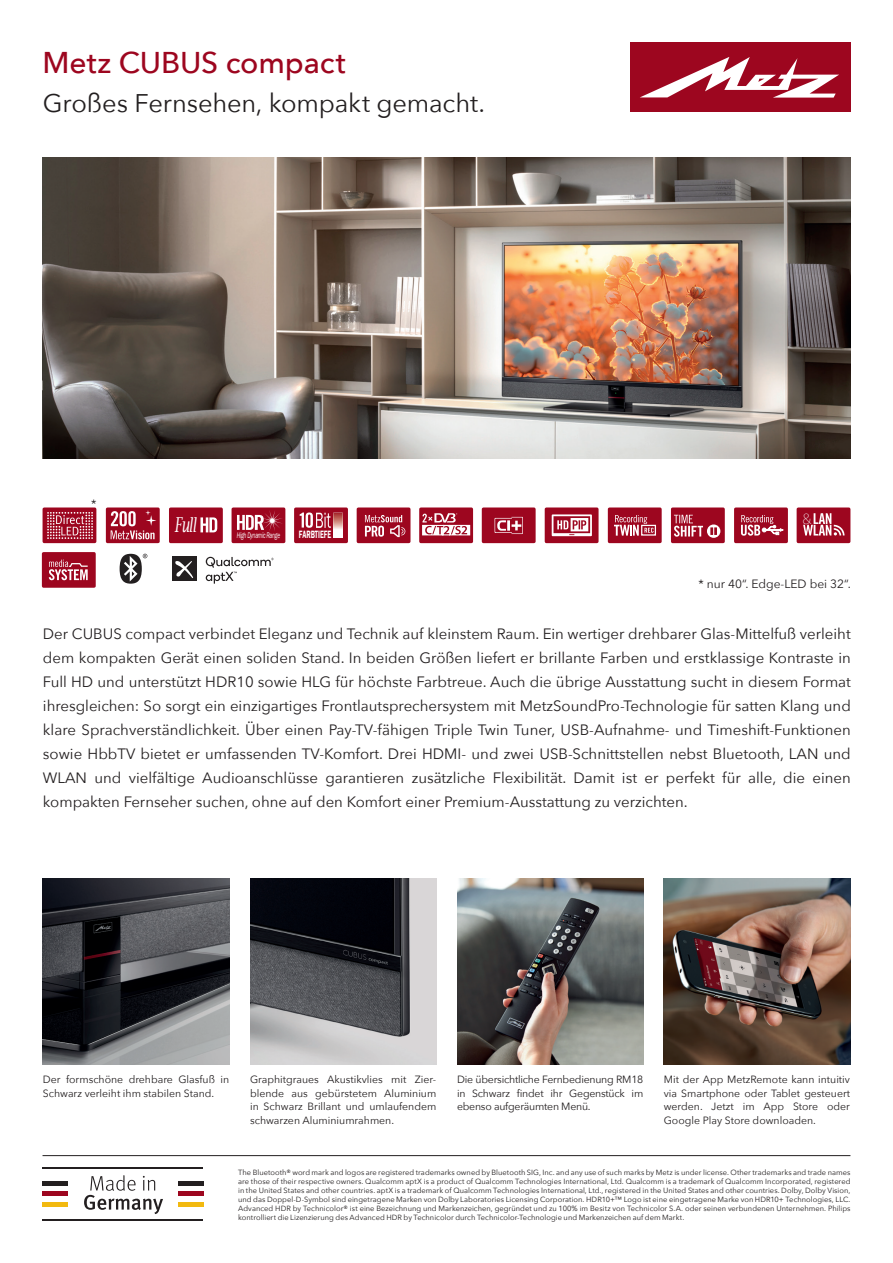
<style>
.page{position:relative;width:893px;height:1263px;background:#fff}
.page>*{position:absolute;margin:0;border:0;box-sizing:border-box;transform-origin:0 0}
.t1{font:500 30px "Avenir Next";letter-spacing:-.005em;color:#9d061f}
.t2{font:25.5px "Avenir Next";letter-spacing:-.005em;color:#231f20}
.t3{font:100 16.05px "Meta OT";color:#faf9fb;scale:.95 1}
.t4{font:15px/24px "Avenir Next";color:#231f20;text-align:justify}
.t5{font:12px "Avenir Next";color:#231f20}
.t6{font:600 10.95px "Franklin Gothic";color:#fff;scale:.6 1}
.t7{font:10.5px/13.5px "Avenir Next";color:#231f20;text-align:justify}
.t8{font:italic 8.4px "Franklin Gothic";letter-spacing:-.04em;color:#fff;scale:.63 1}
.t9{font:7.5px/9px "Avenir Next";letter-spacing:.005em;color:#231f20;text-align:justify}
</style>
<div class="page">
<div style="left:630px;top:43px;width:220px;height:69px;background:#9d061f"></div>
<svg style="left:640px;top:57px;width:199px;height:41px"></svg>
<hr style="left:43px;top:1181px;width:25px;height:4px;background:#231f20">
<div style="left:43px;top:1191px;width:25px;height:5px;background:#9d061f"></div>
<div style="left:43px;top:1202px;width:25px;height:5px;background:#f2b90f"></div>
<hr style="left:43px;top:1219px;width:160px;height:1px;background:#231f20">
<hr style="left:43px;top:1167px;width:160px;height:2px;background:#231f20">
<hr style="left:178px;top:1181px;width:25px;height:4px;background:#231f20">
<div style="left:178px;top:1191px;width:25px;height:5px;background:#9d061f"></div>
<div style="left:178px;top:1202px;width:25px;height:5px;background:#f2b90f"></div>
<svg style="left:84px;top:1175px;width:79px;height:39px"></svg>
<img style="left:43px;top:878px;width:186px;height:186px">
<img style="left:250px;top:878px;width:186px;height:186px">
<img style="left:664px;top:878px;width:186px;height:186px">
<hr style="left:43px;top:1155px;width:807px;height:1px;background:#231f20">
<img style="left:457px;top:878px;width:186px;height:186px">
<div style="left:294px;top:507px;width:54px;height:36px;background:#9d061f;border-radius:2px"></div>
<svg style="left:300px;top:512px;width:42px;height:26px"></svg>
<div style="left:232px;top:507px;width:53px;height:36px;background:#9d061f;border-radius:2px"></div>
<svg style="left:237px;top:511px;width:45px;height:20px"></svg>
<div style="left:169px;top:507px;width:54px;height:36px;background:#9d061f;border-radius:2px"></div>
<div style="left:482px;top:507px;width:54px;height:36px;background:#9d061f;border-radius:2px"></div>
<svg style="left:494px;top:517px;width:29px;height:17px"></svg>
<div style="left:42px;top:552px;width:54px;height:36px;background:#9d061f;border-radius:2px"></div>
<svg style="left:49px;top:560px;width:39px;height:20px"></svg>
<div style="left:608px;top:507px;width:54px;height:36px;background:#9d061f;border-radius:2px"></div>
<svg style="left:614px;top:515px;width:42px;height:21px"></svg>
<div style="left:734px;top:507px;width:54px;height:36px;background:#9d061f;border-radius:2px"></div>
<svg style="left:741px;top:515px;width:43px;height:21px"></svg>
<div style="left:671px;top:507px;width:54px;height:36px;background:#9d061f;border-radius:2px"></div>
<svg style="left:674px;top:515px;width:46px;height:23px"></svg>
<div style="left:106px;top:507px;width:54px;height:36px;background:#9d061f;border-radius:2px"></div>
<svg style="left:111px;top:510px;width:45px;height:29px"></svg>
<div style="left:357px;top:507px;width:53px;height:36px;background:#9d061f;border-radius:2px"></div>
<svg style="left:365px;top:515px;width:40px;height:22px"></svg>
<div style="left:797px;top:507px;width:53px;height:36px;background:#9d061f;border-radius:2px"></div>
<svg style="left:803px;top:513px;width:41px;height:22px"></svg>
<div style="left:43px;top:507px;width:53px;height:36px;background:#9d061f;border-radius:2px"></div>
<svg style="left:47px;top:512px;width:46px;height:27px"></svg>
<div style="left:545px;top:507px;width:54px;height:36px;background:#9d061f;border-radius:2px"></div>
<svg style="left:552px;top:514px;width:40px;height:22px"></svg>
<div style="left:419px;top:507px;width:54px;height:36px;background:#9d061f;border-radius:2px"></div>
<svg style="left:422px;top:513px;width:48px;height:22px"></svg>
<svg style="left:120px;top:554px;width:27px;height:30px"></svg>
<div style="left:172px;top:557px;width:24px;height:24px;background:#231f20"></div>
<svg style="left:175px;top:561px;width:19px;height:17px"></svg>
<svg style="left:206px;top:557px;width:68px;height:27px"></svg>
<img style="left:43px;top:157px;width:807px;height:302px">
<svg style="left:200px;top:517px;width:17px;height:16px"></svg>
<h1 class="t1" style="left:43px;top:37px;width:305px">Metz CUBUS compact</h1>
<h2 class="t2" style="left:43px;top:81px;width:444px">Großes Fernsehen, kompakt gemacht.</h2>
<h3 class="t5" style="left:91px;top:494px;width:7px">*</h3>
<p class="t8" style="left:237px;top:530px;width:70px">High Dynamic Range</p>
<h3 class="t6" style="left:299px;top:527px;width:55px">FARBTIEFE</h3>
<h3 class="t3" style="left:802px;top:509px;width:11px">&amp;</h3>
<h3 class="t5" style="left:698px;top:573px;width:154px">* nur 40“. Edge-LED bei 32“.</h3>
<p class="t4" style="left:43px;top:621px;width:809px">Der CUBUS compact verbindet Eleganz und Technik auf kleinstem Raum. Ein wertiger drehbarer Glas-Mittelfuß verleiht dem kompakten Gerät einen soliden Stand. In beiden Größen liefert er brillante Farben und erstklassige Kontraste in Full HD und unterstützt HDR10 sowie HLG für höchste Farbtreue. Auch die übrige Ausstattung sucht in diesem Format ihresgleichen: So sorgt ein einzigartiges Frontlautsprechersystem mit MetzSoundPro-Technologie für satten Klang und klare Sprachverständlichkeit. Über einen Pay-TV-fähigen Triple Twin Tuner, USB-Aufnahme- und Timeshift-Funktionen sowie HbbTV bietet er umfassenden TV-Komfort. Drei HDMI- und zwei USB-Schnittstellen nebst Bluetooth, LAN und WLAN und vielfältige Audioanschlüsse garantieren zusätzliche Flexibilität. Damit ist er perfekt für alle, die einen kompakten Fernseher suchen, ohne auf den Komfort einer Premium-Ausstattung zu verzichten.</p>
<h3 class="t7" style="left:43px;top:1072px;width:188px">Der formschöne drehbare Glasfuß in<br>Schwarz verleiht ihm stabilen Stand.</h3>
<h3 class="t7" style="left:250px;top:1072px;width:188px">Graphitgraues Akustikvlies mit Zier&shy;blende aus gebürstetem Aluminium in Schwarz Brillant und umlaufendem schwarzen Aluminiumrahmen.</h3>
<h3 class="t7" style="left:664px;top:1072px;width:188px">Mit der App MetzRemote kann intuitiv via Smartphone oder Tablet gesteuert werden. Jetzt im App Store oder Google Play Store downloaden.</h3>
<h3 class="t7" style="left:457px;top:1072px;width:188px">Die übersichtliche Fernbedienung RM18 in Schwarz findet ihr Gegenstück im ebenso aufgeräumten Menü.</h3>
<p class="t9" style="left:238px;top:1167px;width:614px">The Bluetooth® word mark and logos are registered trademarks owned by Bluetooth SIG, Inc. and any use of such marks by Metz is under license. Other trademarks and trade names are those of their respective owners. Qualcomm aptX is a product of Qualcomm Technologies International, Ltd. Qualcomm is a trademark of Qualcomm Incorporated, registered in the United States and other countries. aptX is a trademark of Qualcomm Technologies International, Ltd., registered in the United States and other countries. Dolby, Dolby Vision, und das Doppel-D-Symbol sind eingetragene Marken von Dolby Laboratories Licensing Corporation. HDR10+™ Logo ist eine eingetragene Marke von HDR10+ Technologies, LLC.<br>Advanced HDR by Technicolor® ist eine Bezeichnung und Markenzeichen, gegründet und zu 100% im Besitz von Technicolor S.A. oder seinen verbundenen Unternehmen. Philips kontrolliert die Lizenzierung des Advanced HDR by Technicolor durch Technicolor-Technologie und Markenzeichen auf dem Markt.</p>
</div>
